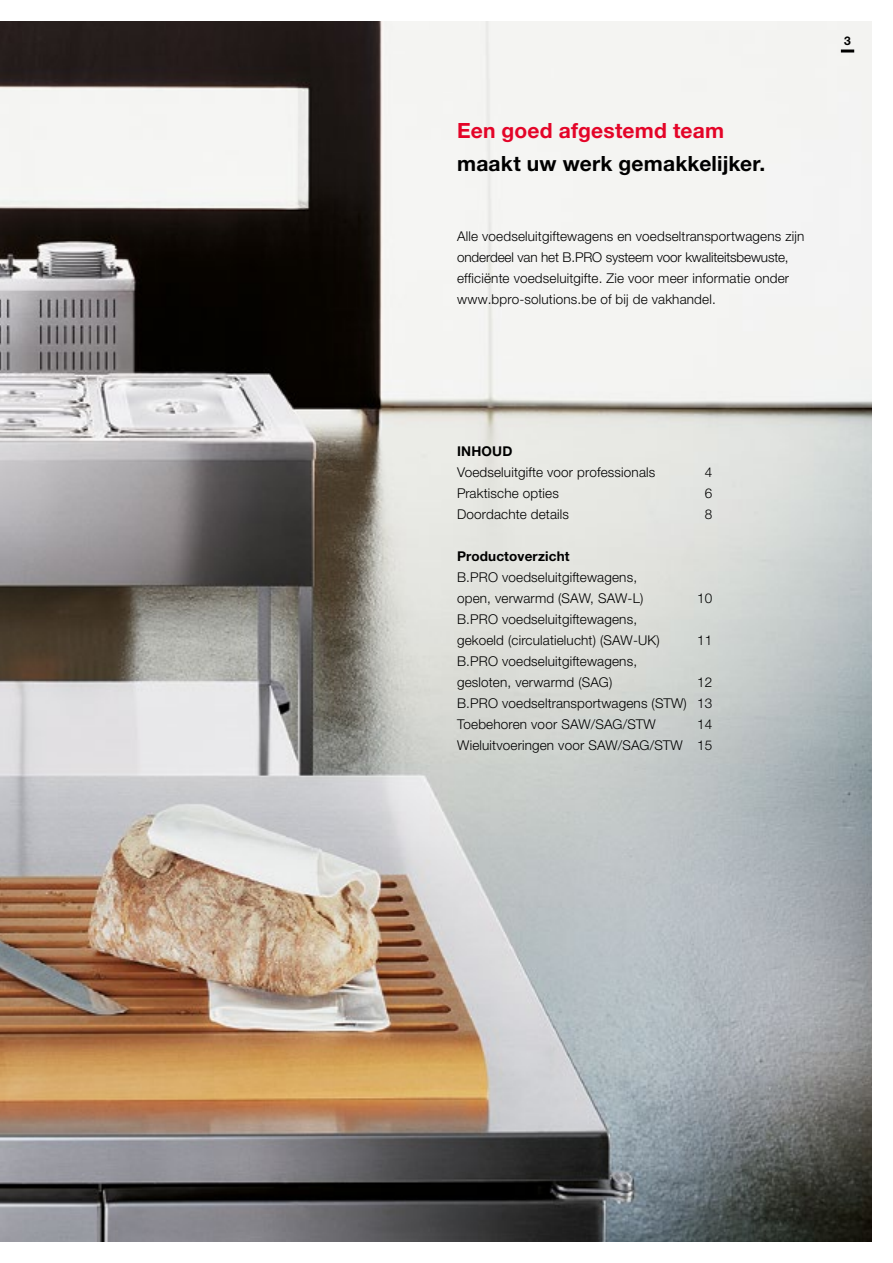
<style>
.page{position:relative;width:893px;height:1263px;background:#fff}
.page>*{position:absolute;margin:0;border:0;box-sizing:border-box;transform-origin:0 0}
.t1{font:700 21px "Helvetica Neue LTW1 G";letter-spacing:.01em;color:#000}
.t2{font:700 21px "Helvetica Neue LTW1 G";letter-spacing:.01em;color:#e40428}
.t3{font:300 13.5px/21px "Helvetica Neue LTW1 G";letter-spacing:.01em;color:#000}
.t4{font:700 13.5px "Helvetica Neue LTW1 G";letter-spacing:.01em;color:#000}
.t5{font:700 12px "Helvetica Neue LTW1 G";color:#000}
</style>
<div class="page">
<img style="left:0;top:21px;width:872px;height:1221px">
<svg style="left:841px;top:50px;width:13px;height:3px"></svg>
<h1 class="t2" style="left:457px;top:118px;width:268px">Een goed afgestemd team</h1>
<h1 class="t1" style="left:457px;top:151px;width:310px">maakt uw werk gemakkelijker.</h1>
<p class="t3" style="left:457px;top:226px;width:349px">Alle voedseluitgiftewagens en voedseltransportwagens zijn onderdeel van het B.PRO systeem voor kwaliteitsbewuste, efficiënte voedseluitgifte. Zie voor meer informatie onder www.bpro-solutions.be of bij de vakhandel.</p>
<p class="t5" style="left:844px;top:33px;width:8px">3</p>
<p class="t4" style="left:457px;top:443px;width:57px">INHOUD</p>
<p class="t3" style="left:457px;top:462px;width:200px">Voedseluitgifte voor professionals</p>
<p class="t3" style="left:705px;top:462px;width:9px">4</p>
<p class="t3" style="left:457px;top:483px;width:103px">Praktische opties</p>
<p class="t3" style="left:705px;top:483px;width:9px">6</p>
<p class="t3" style="left:457px;top:504px;width:113px">Doordachte details</p>
<p class="t3" style="left:705px;top:504px;width:9px">8</p>
<p class="t4" style="left:457px;top:548px;width:114px">Productoverzicht</p>
<p class="t3" style="left:457px;top:567px;width:188px">B.PRO voedseluitgiftewagens, open, verwarmd (SAW, SAW-L)</p>
<p class="t3" style="left:697px;top:588px;width:17px">10</p>
<p class="t3" style="left:457px;top:609px;width:204px">B.PRO voedseluitgiftewagens, gekoeld (circulatielucht) (SAW-UK)</p>
<p class="t3" style="left:697px;top:630px;width:17px">11</p>
<p class="t3" style="left:457px;top:651px;width:181px">B.PRO voedseluitgiftewagens, gesloten, verwarmd (SAG)</p>
<p class="t3" style="left:457px;top:672px;width:257px;text-align:justify;text-indent:240px">12<br>B.PRO voedseltransportwagens (STW) 13<br>Toebehoren voor SAW/SAG/STW</p>
<p class="t3" style="left:457px;top:714px;width:257px;text-align:right">14<br>Wieluitvoeringen voor SAW/SAG/STW 15</p>
</div>
